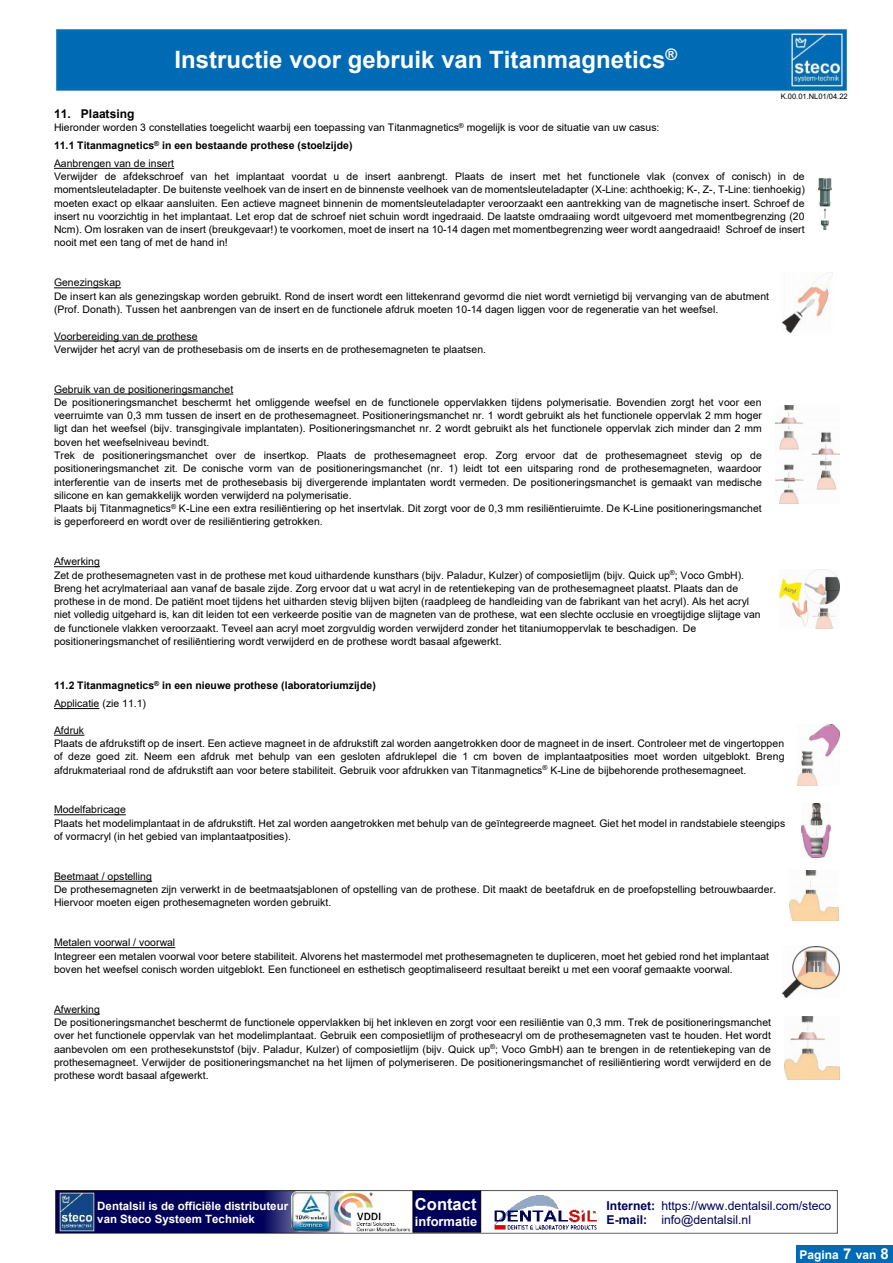
<style>
.page{position:relative;width:893px;height:1263px;background:#fff}
.page>*{position:absolute;margin:0;border:0;box-sizing:border-box;transform-origin:0 0}
.t1{font:700 24px "Arial";color:#fff}
.t2{font:700 16.5px "Arial";color:#fff}
.t3{font:700 12.9px "Arial";color:#fff}
.t4{font:12.15px/14px "Arial";color:#00005b}
.t5{font:700 12px "Arial";color:#000}
.t6{font:700 12px "Arial";color:#fff}
.t7{font:700 11.55px/13.2px "Arial";color:#fff}
.t8{font:10.5px/13.4px "Arial";color:#000}
.t9{font:700 10.5px/17.9px "Arial";color:#000}
.t10{font:7.5px "Arial";color:#000}
.s1{font-weight:700}
.s2{font-weight:400}
.s3{font-size:15px}
</style>
<div class="page">
<div style="left:56px;top:30px;width:791px;height:60px;background:#006bb4"></div>
<hr style="left:54px;top:168px;width:120px;height:1px;background:#000">
<hr style="left:54px;top:287px;width:67px;height:1px;background:#000">
<hr style="left:54px;top:341px;width:144px;height:1px;background:#000">
<hr style="left:54px;top:394px;width:179px;height:1px;background:#000">
<hr style="left:54px;top:566px;width:46px;height:1px;background:#000">
<hr style="left:54px;top:708px;width:45px;height:1px;background:#000">
<hr style="left:54px;top:735px;width:30px;height:1px;background:#000">
<hr style="left:54px;top:814px;width:72px;height:1px;background:#000">
<hr style="left:54px;top:881px;width:98px;height:1px;background:#000">
<hr style="left:54px;top:947px;width:121px;height:1px;background:#000">
<hr style="left:54px;top:1014px;width:46px;height:1px;background:#000">
<img style="left:782px;top:272px;width:50px;height:60px">
<img style="left:775px;top:406px;width:64px;height:97px">
<img style="left:779px;top:569px;width:60px;height:59px">
<img style="left:818px;top:178px;width:14px;height:51px">
<img style="left:798px;top:724px;width:41px;height:61px">
<img style="left:801px;top:804px;width:30px;height:54px">
<img style="left:789px;top:871px;width:49px;height:49px">
<img style="left:782px;top:946px;width:57px;height:51px">
<img style="left:784px;top:1016px;width:55px;height:63px">
<img style="left:56px;top:1190px;width:781px;height:43px">
<img style="left:491px;top:1193px;width:113px;height:37px">
<img style="left:59px;top:1192px;width:35px;height:39px">
<div style="left:413px;top:1191px;width:68px;height:41px;background:#00005b;border:1px solid #000"></div>
<img style="left:291px;top:1192px;width:39px;height:39px">
<div style="left:796px;top:1245px;width:43px;height:17px;background:#006bb4"></div>
<div style="left:839px;top:1245px;width:17px;height:17px;background:#006bb4"></div>
<div style="left:856px;top:1245px;width:20px;height:17px;background:#006bb4"></div>
<div style="left:876px;top:1245px;width:13px;height:17px;background:#006bb4"></div>
<hr style="left:889px;top:1245px;width:4px;height:17px;background:#006bb4">
<h1 class="t1" style="left:175px;top:50px;width:504px">Instructie voor gebruik van Titanmagnetics<sup>®</sup></h1>
<p class="t10" style="left:781px;top:93px;width:68px">K.00.01.NL01/04.22</p>
<p class="t5" style="left:54px;top:109px;width:82px">11. Plaatsing</p>
<p class="t8" style="left:54px;top:120px;width:607px;line-height:17.7px">Hieronder worden 3 constellaties toegelicht waarbij een toepassing van Titanmagnetics<sup>®</sup> mogelijk is voor de situatie van uw casus:<br><span class="s1">11.1 Titanmagnetics</span><sup>®</sup> <span class="s1">in een bestaande prothese (stoelzijde)<br></span>Aanbrengen van de insert</p>
<p class="t8" style="left:54px;top:171px;width:752px;text-align:justify">Verwijder de afdekschroef van het implantaat voordat u de insert aanbrengt. Plaats de insert met het functionele vlak (convex of conisch) in de momentsleuteladapter. De buitenste veelhoek van de insert en de binnenste veelhoek van de momentsleuteladapter (X-Line: achthoekig; K-, Z-, T-Line: tienhoekig) moeten exact op elkaar aansluiten. Een actieve magneet binnenin de momentsleuteladapter veroorzaakt een aantrekking van de magnetische insert. Schroef de insert nu voorzichtig in het implantaat. Let erop dat de schroef niet schuin wordt ingedraaid. De laatste omdraaiing wordt uitgevoerd met momentbegrenzing (20<br>Ncm). Om losraken van de insert (breukgevaar!) te voorkomen, moet de insert na 10-14 dagen met momentbegrenzing weer wordt aangedraaid! Schroef de insert nooit met een tang of met de hand in!</p>
<p class="t8" style="left:54px;top:277px;width:717px">Genezingskap<br>De insert kan als genezingskap worden gebruikt. Rond de insert wordt een littekenrand gevormd die niet wordt vernietigd bij vervanging van de abutment (Prof. Donath). Tussen het aanbrengen van de insert en de functionele afdruk moeten 10-14 dagen liggen voor de regeneratie van het weefsel.</p>
<p class="t8" style="left:54px;top:330px;width:433px">Voorbereiding van de prothese<br>Verwijder het acryl van de prothesebasis om de inserts en de prothesemagneten te plaatsen.</p>
<p class="t8" style="left:54px;top:383px;width:709px">Gebruik van de positioneringsmanchet<br>De positioneringsmanchet beschermt het omliggende weefsel en de functionele oppervlakken tijdens polymerisatie. Bovendien zorgt het voor een veerruimte van 0,3 mm tussen de insert en de prothesemagneet. Positioneringsmanchet nr. 1 wordt gebruikt als het functionele oppervlak 2 mm hoger ligt dan het weefsel (bijv. transgingivale implantaten). Positioneringsmanchet nr. 2 wordt gebruikt als het functionele oppervlak zich minder dan 2 mm boven het weefselniveau bevindt.<br>Trek de positioneringsmanchet over de insertkop. Plaats de prothesemagneet erop. Zorg ervoor dat de prothesemagneet stevig op de positioneringsmanchet zit. De conische vorm van de positioneringsmanchet (nr. 1) leidt tot een uitsparing rond de prothesemagneten, waardoor interferentie van de inserts met de prothesebasis bij divergerende implantaten wordt vermeden. De positioneringsmanchet is gemaakt van medische silicone en kan gemakkelijk worden verwijderd na polymerisatie.<br>Plaats bij Titanmagnetics<sup>®</sup> K-Line een extra resiliëntiering op het insertvlak. Dit zorgt voor de 0,3 mm resiliëntieruimte. De K-Line positioneringsmanchet is geperforeerd en wordt over de resiliëntiering getrokken.</p>
<p class="t8" style="left:54px;top:556px;width:708px">Afwerking<br>Zet de prothesemagneten vast in de prothese met koud uithardende kunsthars (bijv. Paladur, Kulzer) of composietlijm (bijv. Quick up<sup>®</sup>; Voco GmbH).<br>Breng het acrylmateriaal aan vanaf de basale zijde. Zorg ervoor dat u wat acryl in de retentiekeping van de prothesemagneet plaatst. Plaats dan de prothese in de mond. De patiënt moet tijdens het uitharden stevig blijven bijten (raadpleeg de handleiding van de fabrikant van het acryl). Als het acryl niet volledig uitgehard is, kan dit leiden tot een verkeerde positie van de magneten van de prothese, wat een slechte occlusie en vroegtijdige slijtage van de functionele vlakken veroorzaakt. Teveel aan acryl moet zorgvuldig worden verwijderd zonder het titaniumoppervlak te beschadigen. De positioneringsmanchet of resiliëntiering wordt verwijderd en de prothese wordt basaal afgewerkt.</p>
<p class="t9" style="left:54px;top:678px;width:323px">11.2 Titanmagnetics<sup>®</sup> in een nieuwe prothese (laboratoriumzijde)<br><span class="s2">Applicatie (zie 11.1)</span></p>
<p class="t8" style="left:54px;top:724px;width:732px">Afdruk<br>Plaats de afdrukstift op de insert. Een actieve magneet in de afdrukstift zal worden aangetrokken door de magneet in de insert. Controleer met de vingertoppen of deze goed zit. Neem een afdruk met behulp van een gesloten afdruklepel die 1 cm boven de implantaatposities moet worden uitgeblokt. Breng afdrukmateriaal rond de afdrukstift aan voor betere stabiliteit. Gebruik voor afdrukken van Titanmagnetics<sup>®</sup> K-Line de bijbehorende prothesemagneet.</p>
<p class="t8" style="left:54px;top:804px;width:733px">Modelfabricage<br>Plaats het modelimplantaat in de afdrukstift. Het zal worden aangetrokken met behulp van de geïntegreerde magneet. Giet het model in randstabiele steengips of vormacryl (in het gebied van implantaatposities).</p>
<p class="t8" style="left:54px;top:870px;width:723px">Beetmaat / opstelling<br>De prothesemagneten zijn verwerkt in de beetmaatsjablonen of opstelling van de prothese. Dit maakt de beetafdruk en de proefopstelling betrouwbaarder.<br>Hiervoor moeten eigen prothesemagneten worden gebruikt.</p>
<p class="t8" style="left:54px;top:937px;width:717px">Metalen voorwal / voorwal<br>Integreer een metalen voorwal voor betere stabiliteit. Alvorens het mastermodel met prothesemagneten te dupliceren, moet het gebied rond het implantaat boven het weefsel conisch worden uitgeblokt. Een functioneel en esthetisch geoptimaliseerd resultaat bereikt u met een vooraf gemaakte voorwal.</p>
<p class="t8" style="left:54px;top:1003px;width:719px">Afwerking<br>De positioneringsmanchet beschermt de functionele oppervlakken bij het inkleven en zorgt voor een resiliëntie van 0,3 mm. Trek de positioneringsmanchet over het functionele oppervlak van het modelimplantaat. Gebruik een composietlijm of protheseacryl om de prothesemagneten vast te houden. Het wordt aanbevolen om een prothesekunststof (bijv. Paladur, Kulzer) of composietlijm (bijv. Quick up<sup>®</sup>; Voco GmbH) aan te brengen in de retentiekeping van de prothesemagneet. Verwijder de positioneringsmanchet na het lijmen of polymeriseren. De positioneringsmanchet of resiliëntiering wordt verwijderd en de prothese wordt basaal afgewerkt.</p>
<p class="t7" style="left:97px;top:1200px;width:192px">Dentalsil is de officiële distributeur van Steco Systeem Techniek</p>
<h2 class="t2" style="left:415px;top:1198px;width:63px">Contact</h2>
<p class="t3" style="left:415px;top:1217px;width:64px">informatie</p>
<p class="t4" style="left:607px;top:1200px;width:226px"><span class="s1">Internet:</span> https://www.dentalsil.com/steco<br><span class="s1">E-mail:</span> info@dentalsil.nl</p>
<p class="t6" style="left:800px;top:1251px;width:91px">Pagina <span class="s3">7</span> van <span class="s3">8</span></p>
</div>
